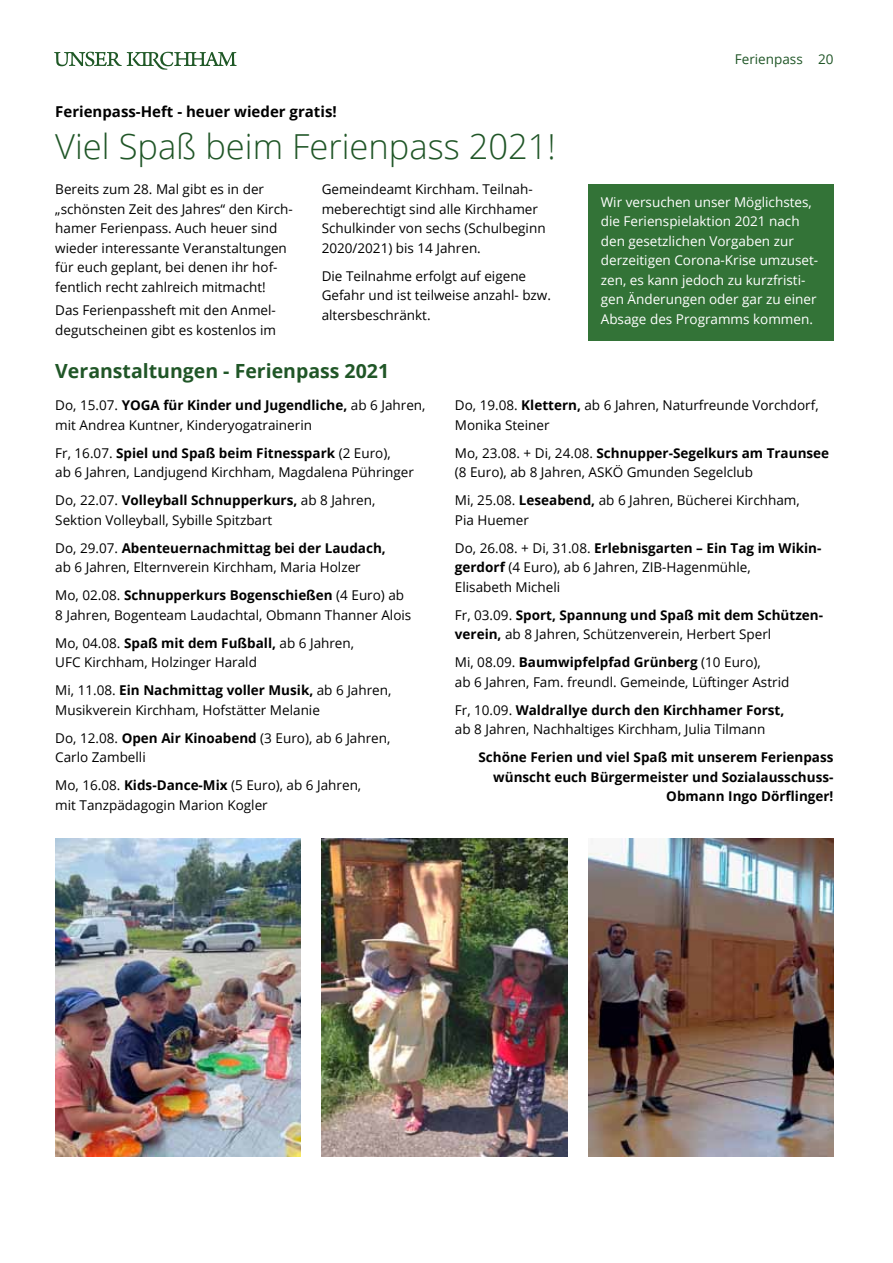
<style>
.page{position:relative;width:893px;height:1263px;background:#fff}
.page>*{position:absolute;margin:0;border:0;box-sizing:border-box;transform-origin:0 0}
.t1{font:300 34.5px "Open Sans";color:#205627}
.t2{font:700 19.5px "Open Sans";color:#205627}
.t3{font:700 15px "Open Sans";color:#000}
.t4{font:13.5px/19.5px "Open Sans";color:#000}
.t5{font:13.5px/19.5px "Open Sans";color:#fff}
.t6{font:700 13.5px/19.5px "Open Sans";color:#000;text-align:right}
.t7{font:13.5px "Open Sans";color:#205627}
.s1{font-weight:700}
</style>
<div class="page">
<img style="left:55px;top:838px;width:246px;height:319px">
<img style="left:322px;top:838px;width:245px;height:319px">
<img style="left:588px;top:838px;width:245px;height:319px">
<div style="left:588px;top:184px;width:245px;height:156px;background:#337337"></div>
<svg style="left:54px;top:52px;width:183px;height:18px"></svg>
<p class="t3" style="left:55px;top:101px;width:283px">Ferienpass-Heft - heuer wieder gratis!</p>
<h1 class="t1" style="left:55px;top:123px;width:502px">Viel Spaß beim Ferienpass 2021!</h1>
<p class="t4" style="left:55px;top:179px;width:239px">Bereits zum 28. Mal gibt es in der „schönsten Zeit des Jahres“ den Kirch&shy;hamer Ferienpass. Auch heuer sind wieder interessante Veranstaltungen für euch geplant, bei denen ihr hof&shy;fentlich recht zahlreich mitmacht!</p>
<p class="t4" style="left:55px;top:300px;width:222px">Das Ferienpassheft mit den Anmel&shy;degutscheinen gibt es kostenlos im</p>
<h2 class="t2" style="left:55px;top:357px;width:335px">Veranstaltungen - Ferienpass 2021</h2>
<p class="t4" style="left:322px;top:179px;width:225px">Gemeindeamt Kirchham. Teilnah&shy;meberechtigt sind alle Kirchhamer<br>Schulkinder von sechs (Schulbeginn<br>2020/2021) bis 14 Jahren.</p>
<p class="t4" style="left:322px;top:266px;width:231px">Die Teilnahme erfolgt auf eigene<br>Gefahr und ist teilweise anzahl- bzw. altersbeschränkt.</p>
<p class="t7" style="left:735px;top:50px;width:100px">Ferienpass 20</p>
<p class="t5" style="left:601px;top:192px;width:219px">Wir versuchen unser Möglichstes, die Ferienspielaktion 2021 nach den gesetzlichen Vorgaben zur derzeitigen Corona-Krise umzuset&shy;zen, es kann jedoch zu kurzfristi&shy;gen Änderungen oder gar zu einer<br>Absage des Programms kommen.</p>
<p class="t4" style="left:55px;top:395px;width:372px">Do, 15.07. <span class="s1">YOGA für Kinder und Jugendliche,</span> ab 6 Jahren, mit Andrea Kuntner, Kinderyogatrainerin</p>
<p class="t4" style="left:55px;top:443px;width:360px">Fr, 16.07. <span class="s1">Spiel und Spaß beim Fitnesspark</span> (2 Euro),<br>ab 6 Jahren, Landjugend Kirchham, Magdalena Pühringer</p>
<p class="t4" style="left:55px;top:490px;width:322px">Do, 22.07. <span class="s1">Volleyball Schnupperkurs,</span> ab 8 Jahren,<br>Sektion Volleyball, Sybille Spitzbart</p>
<p class="t4" style="left:55px;top:538px;width:332px">Do, 29.07. <span class="s1">Abenteuernachmittag bei der Laudach, </span>ab 6 Jahren, Elternverein Kirchham, Maria Holzer</p>
<p class="t4" style="left:55px;top:585px;width:358px">Mo, 02.08. <span class="s1">Schnupperkurs Bogenschießen</span> (4 Euro) ab<br>8 Jahren, Bogenteam Laudachtal, Obmann Thanner Alois</p>
<p class="t4" style="left:55px;top:633px;width:300px">Mo, 04.08. <span class="s1">Spaß mit dem Fußball,</span> ab 6 Jahren,<br>UFC Kirchham, Holzinger Harald</p>
<p class="t4" style="left:55px;top:680px;width:338px">Mi, 11.08. <span class="s1">Ein Nachmittag voller Musik,</span> ab 6 Jahren,<br>Musikverein Kirchham, Hofstätter Melanie</p>
<p class="t4" style="left:55px;top:728px;width:337px">Do, 12.08. <span class="s1">Open Air Kinoabend</span> (3 Euro), ab 6 Jahren,<br>Carlo Zambelli</p>
<p class="t4" style="left:55px;top:775px;width:307px">Mo, 16.08. <span class="s1">Kids-Dance-Mix</span> (5 Euro), ab 6 Jahren, mit Tanzpädagogin Marion Kogler</p>
<p class="t4" style="left:455px;top:395px;width:365px">Do, 19.08. <span class="s1">Klettern,</span> ab 6 Jahren, Naturfreunde Vorchdorf,<br>Monika Steiner</p>
<p class="t4" style="left:455px;top:443px;width:376px">Mo, 23.08. + Di, 24.08. <span class="s1">Schnupper-Segelkurs am Traunsee </span>(8 Euro), ab 8 Jahren, ASKÖ Gmunden Segelclub</p>
<p class="t4" style="left:455px;top:490px;width:346px">Mi, 25.08. <span class="s1">Leseabend,</span> ab 6 Jahren, Bücherei Kirchham,<br>Pia Huemer</p>
<p class="t4" style="left:455px;top:538px;width:368px">Do, 26.08. + Di, 31.08. <span class="s1">Erlebnisgarten – Ein Tag im Wikin&shy;gerdorf</span> (4 Euro), ab 6 Jahren, ZIB-Hagenmühle,<br>Elisabeth Micheli</p>
<p class="t4" style="left:455px;top:605px;width:370px">Fr, 03.09. <span class="s1">Sport, Spannung und Spaß mit dem Schützen&shy;verein,</span> ab 8 Jahren, Schützenverein, Herbert Sperl</p>
<p class="t4" style="left:455px;top:652px;width:336px">Mi, 08.09. <span class="s1">Baumwipfelpfad Grünberg</span> (10 Euro),<br>ab 6 Jahren, Fam. freundl. Gemeinde, Lüftinger Astrid</p>
<p class="t4" style="left:455px;top:700px;width:331px">Fr, 10.09. <span class="s1">Waldrallye durch den Kirchhamer Forst, </span>ab 8 Jahren, Nachhaltiges Kirchham, Julia Tilmann</p>
<p class="t6" style="left:478px;top:747px;width:357px">Schöne Ferien und viel Spaß mit unserem Ferienpass wünscht euch Bürgermeister und Sozialausschuss-<br>Obmann Ingo Dörflinger!</p>
</div>
